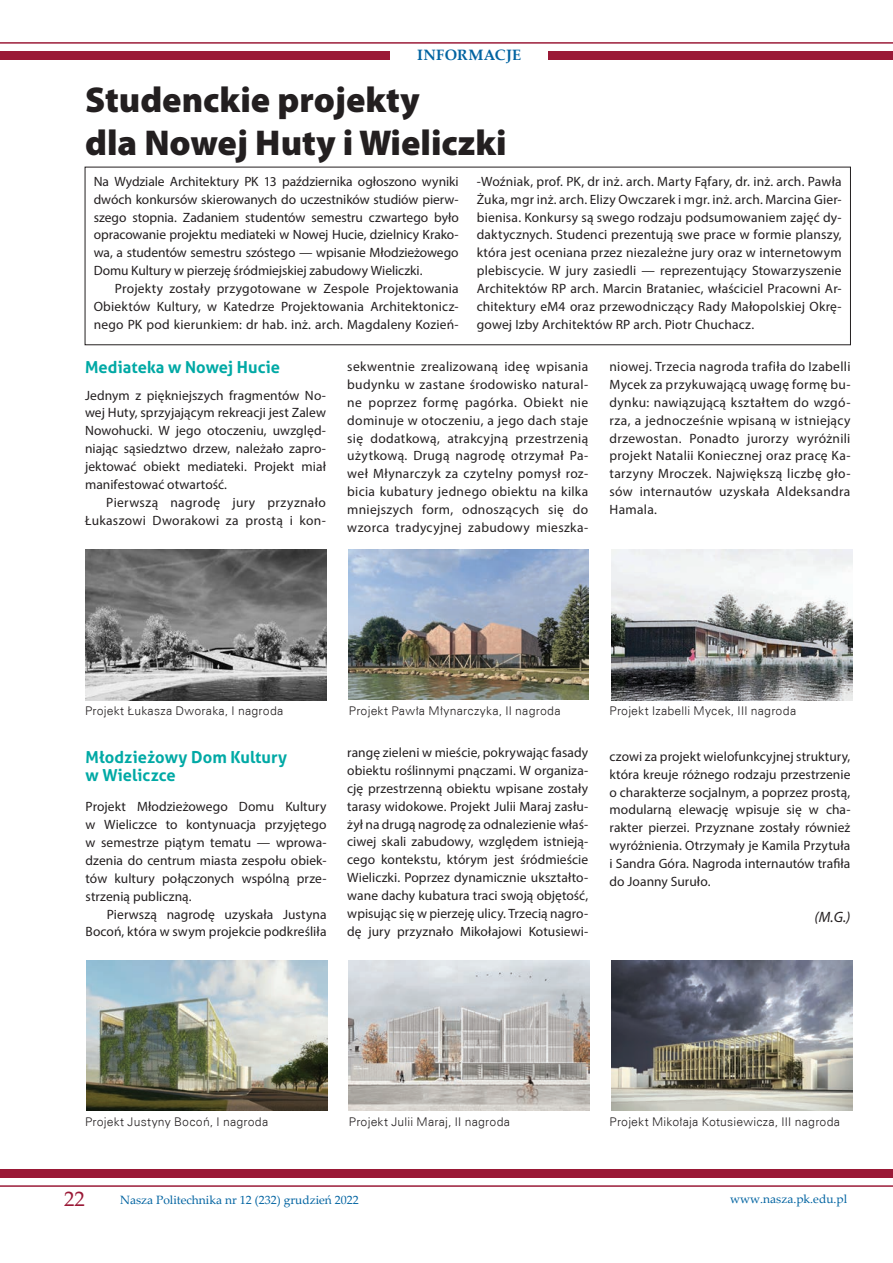
<style>
.page{position:relative;width:893px;height:1263px;background:#fff}
.page>*{position:absolute;margin:0;border:0;box-sizing:border-box;transform-origin:0 0}
.tytul_1_24{font:900 36px/43.2px "Myriad Pro";color:#231f20}
.t1{font:21px "Palatino Linotype";color:#9a1936}
.tytul_bezszer_zielon{font:700 16.5px/17.9px "Aller";color:#00a9a5}
.t2{font:700 15px "Palatino Linotype";letter-spacing:.02em;color:#0063a1}
.podpis{font:italic 15px "Myriad Pro";color:#231f20}
.tekst_zasadniczy_3_n{font:13.5px/17.9px "Myriad Pro";letter-spacing:.01em;color:#231f20;text-align:justify}
.ryc_podpis{font:12px "Zurich Lt EU";letter-spacing:.02em;color:#231f20}
.t3{font:12px "Palatino Linotype";color:#0063a1}
</style>
<div class="page">
<hr style="left:0;top:43px;width:893px;height:1px;background:#9a1936">
<div style="left:0;top:51px;width:893px;height:9px;background:#9a1936"></div>
<div style="left:0;top:1169px;width:893px;height:9px;background:#9a1936"></div>
<hr style="left:0;top:1186px;width:893px;height:1px;background:#9a1936">
<div style="left:391px;top:46px;width:157px;height:20px;background:#fff"></div>
<img style="left:87px;top:960px;width:241px;height:151px">
<img style="left:349px;top:960px;width:241px;height:151px">
<img style="left:611px;top:960px;width:241px;height:151px">
<img style="left:85px;top:550px;width:241px;height:150px">
<img style="left:349px;top:550px;width:239px;height:149px">
<img style="left:611px;top:550px;width:241px;height:150px">
<p class="t2" style="left:417px;top:45px;width:106px">INFORMACJE</p>
<p class="tytul_1_24" style="left:85px;top:77px;width:423px">Studenckie projekty<br>dla Nowej Huty i Wieliczki</p>
<p class="tekst_zasadniczy_3_n" style="left:94px;top:172px;width:367px">Na Wydziale Architektury PK 13 października ogłoszono wyniki dwóch konkursów skierowanych do uczestników studiów pierw&shy;szego stopnia. Zadaniem studentów semestru czwartego było opracowanie projektu mediateki w Nowej Hucie, dzielnicy Krako&shy;wa, a studentów semestru szóstego — wpisanie Młodzieżowego Domu Kultury w pierzeję śródmiejskiej zabudowy Wieliczki.</p>
<p class="tekst_zasadniczy_3_n" style="left:94px;top:279px;width:366px;text-indent:21px">Projekty zostały przygotowane w Zespole Projektowania Obiektów Kultury, w Katedrze Projektowania Architektonicz&shy;nego PK pod kierunkiem: dr hab. inż. arch. Magdaleny Kozień-</p>
<p class="tekst_zasadniczy_3_n" style="left:477px;top:172px;width:366px">-Woźniak, prof. PK, dr inż. arch. Marty Fąfary, dr. inż. arch. Pawła Żuka, mgr inż. arch. Elizy Owczarek i mgr. inż. arch. Marcina Gier&shy;bienisa. Konkursy są swego rodzaju podsumowaniem zajęć dy&shy;daktycznych. Studenci prezentują swe prace w formie planszy, która jest oceniana przez niezależne jury oraz w internetowym plebiscycie. W jury zasiedli — reprezentujący Stowarzyszenie Architektów RP arch. Marcin Brataniec, właściciel Pracowni Ar&shy;chitektury eM4 oraz przewodniczący Rady Małopolskiej Okrę&shy;gowej Izby Architektów RP arch. Piotr Chuchacz.</p>
<p class="tytul_bezszer_zielon" style="left:85px;top:358px;width:197px">Mediateka w Nowej Hucie</p>
<p class="tekst_zasadniczy_3_n" style="left:85px;top:386px;width:242px">Jednym z piękniejszych fragmentów No&shy;wej Huty, sprzyjającym rekreacji jest Zalew Nowohucki. W jego otoczeniu, uwzględ&shy;niając sąsiedztwo drzew, należało zapro&shy;jektować obiekt mediateki. Projekt miał manifestować otwartość.</p>
<p class="tekst_zasadniczy_3_n" style="left:85px;top:493px;width:242px;text-align:right">Pierwszą nagrodę jury przyznało<br>Łukaszowi Dworakowi za prostą i kon-</p>
<p class="tekst_zasadniczy_3_n" style="left:347px;top:358px;width:242px">sekwentnie zrealizowaną ideę wpisania budynku w zastane środowisko natural&shy;ne poprzez formę pagórka. Obiekt nie dominuje w otoczeniu, a jego dach staje się dodatkową, atrakcyjną przestrzenią użytkową. Drugą nagrodę otrzymał Pa&shy;weł Młynarczyk za czytelny pomysł roz&shy;bicia kubatury jednego obiektu na kilka mniejszych form, odnoszących się do wzorca tradycyjnej zabudowy mieszka-</p>
<p class="tekst_zasadniczy_3_n" style="left:609px;top:357px;width:242px">niowej. Trzecia nagroda trafiła do Izabelli Mycek za przykuwającą uwagę formę bu&shy;dynku: nawiązującą kształtem do wzgó&shy;rza, a jednocześnie wpisaną w istniejący drzewostan. Ponadto jurorzy wyróżnili projekt Natalii Koniecznej oraz pracę Ka&shy;tarzyny Mroczek. Największą liczbę gło&shy;sów internautów uzyskała Aldeksandra Hamala.</p>
<p class="ryc_podpis" style="left:85px;top:703px;width:200px">Projekt Łukasza Dworaka, I nagroda</p>
<p class="ryc_podpis" style="left:349px;top:703px;width:213px">Projekt Pawła Młynarczyka, II nagroda</p>
<p class="ryc_podpis" style="left:609px;top:703px;width:188px">Projekt Izabelli Mycek, III nagroda</p>
<p class="tekst_zasadniczy_3_n" style="left:347px;top:743px;width:242px">rangę zieleni w mieście, pokrywając fasady obiektu roślinnymi pnączami. W organiza&shy;cję przestrzenną obiektu wpisane zostały tarasy widokowe. Projekt Julii Maraj zasłu&shy;żył na drugą nagrodę za odnalezienie właś&shy;ciwej skali zabudowy, względem istnieją&shy;cego kontekstu, którym jest śródmieście Wieliczki. Poprzez dynamicznie ukształto&shy;wane dachy kubatura traci swoją objętość, wpisując się w pierzeję ulicy. Trzecią nagro&shy;dę jury przyznało Mikołajowi Kotusiewi-</p>
<p class="tekst_zasadniczy_3_n" style="left:609px;top:747px;width:242px">czowi za projekt wielofunkcyjnej struktury, która kreuje różnego rodzaju przestrzenie o charakterze socjalnym, a poprzez prostą, modularną elewację wpisuje się w cha&shy;rakter pierzei. Przyznane zostały również wyróżnienia. Otrzymały je Kamila Przytuła i Sandra Góra. Nagroda internautów trafiła do Joanny Suruło.</p>
<p class="tytul_bezszer_zielon" style="left:86px;top:748px;width:203px">Młodzieżowy Dom Kultury w Wieliczce</p>
<p class="tekst_zasadniczy_3_n" style="left:86px;top:798px;width:242px">Projekt Młodzieżowego Domu Kultury w Wieliczce to kontynuacja przyjętego w semestrze piątym tematu — wprowa&shy;dzenia do centrum miasta zespołu obiek&shy;tów kultury połączonych wspólną prze&shy;strzenią publiczną.</p>
<p class="tekst_zasadniczy_3_n" style="left:86px;top:905px;width:242px;text-align:right">Pierwszą nagrodę uzyskała Justyna<br>Bocoń, która w swym projekcie podkreśliła</p>
<p class="podpis" style="left:814px;top:907px;width:37px">(M.G.)</p>
<p class="ryc_podpis" style="left:85px;top:1114px;width:185px">Projekt Justyny Bocoń, I nagroda</p>
<p class="ryc_podpis" style="left:349px;top:1114px;width:163px">Projekt Julii Maraj, II nagroda</p>
<p class="ryc_podpis" style="left:609px;top:1114px;width:232px">Projekt Mikołaja Kotusiewicza, III nagroda</p>
<h2 class="t1" style="left:64px;top:1184px;width:22px">22</h2>
<p class="t3" style="left:120px;top:1191px;width:240px">Nasza Politechnika nr 12 (232) grudzień 2022</p>
<p class="t3" style="left:730px;top:1190px;width:118px">www.nasza.pk.edu.pl</p>
</div>
